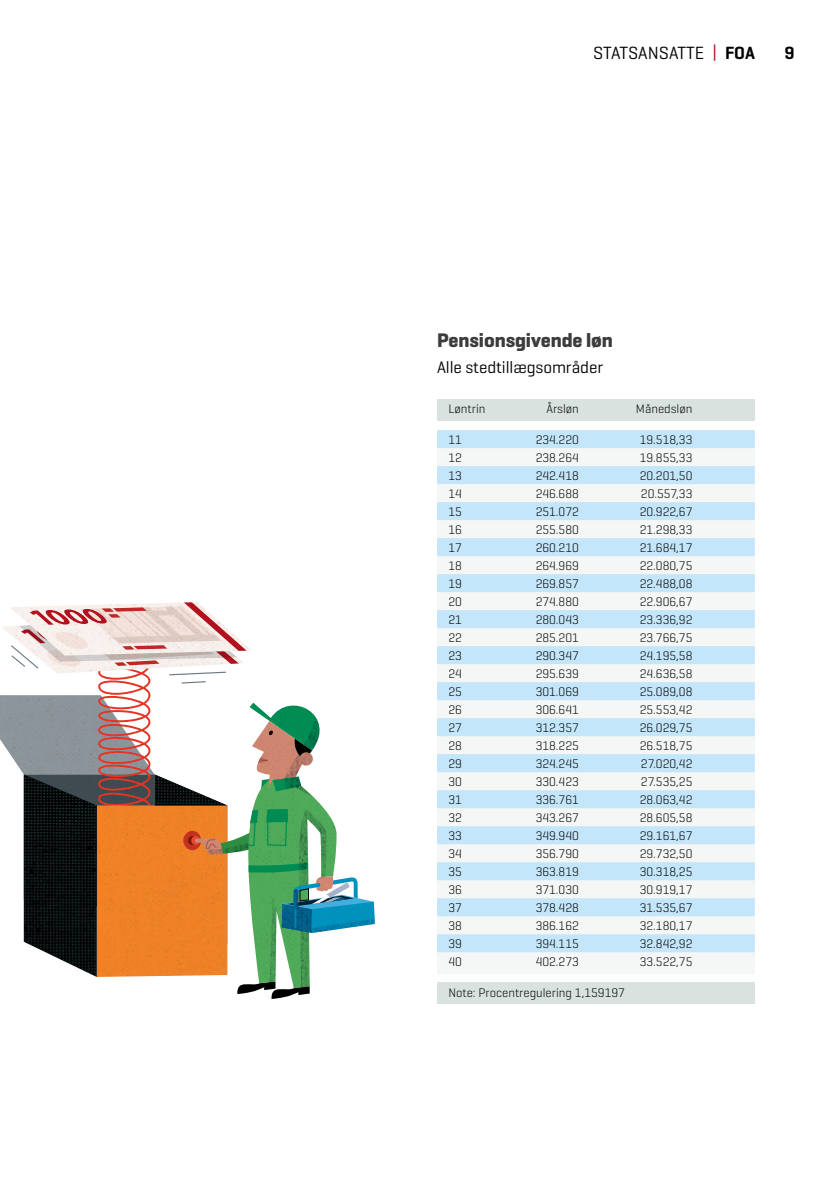
<style>
.page{position:relative;width:840px;height:1191px;background:#fff}
.page>*{position:absolute;margin:0;border:0;box-sizing:border-box;transform-origin:0 0}
.t1{font:700 20px "Geogrotesque";letter-spacing:-.005em;color:#3c3c3b}
.t2{font:18px "Geogrotesque";color:#000}
.t3{font:600 18px "Geogrotesque";color:#000}
.t4{font:17px "Geogrotesque";letter-spacing:-.005em;color:#000}
.t5{font:300 12.6px "Geogrotesque";color:#000}
.s1{color:#ae1122}
.s2{font-weight:600}
</style>
<div class="page">
<svg style="left:0;top:602px;width:310px;height:397px"></svg>
<img style="left:143px;top:695px;width:232px;height:292px">
<div style="left:437px;top:399px;width:317px;height:21px;background:#dae2df"></div>
<div style="left:437px;top:430px;width:317px;height:22px;background:#c4e6fa"></div>
<div style="left:437px;top:448px;width:317px;height:22px;background:#f4f7f6"></div>
<div style="left:437px;top:466px;width:317px;height:22px;background:#c4e6fa"></div>
<div style="left:437px;top:484px;width:317px;height:22px;background:#f4f7f6"></div>
<div style="left:437px;top:502px;width:317px;height:22px;background:#c4e6fa"></div>
<div style="left:437px;top:520px;width:317px;height:22px;background:#f4f7f6"></div>
<div style="left:437px;top:538px;width:317px;height:22px;background:#c4e6fa"></div>
<div style="left:437px;top:556px;width:317px;height:22px;background:#f4f7f6"></div>
<div style="left:437px;top:574px;width:317px;height:22px;background:#c4e6fa"></div>
<div style="left:437px;top:592px;width:317px;height:22px;background:#f4f7f6"></div>
<div style="left:437px;top:610px;width:317px;height:22px;background:#c4e6fa"></div>
<div style="left:437px;top:628px;width:317px;height:22px;background:#f4f7f6"></div>
<div style="left:437px;top:646px;width:317px;height:22px;background:#c4e6fa"></div>
<div style="left:437px;top:664px;width:317px;height:22px;background:#f4f7f6"></div>
<div style="left:437px;top:682px;width:317px;height:22px;background:#c4e6fa"></div>
<div style="left:437px;top:700px;width:317px;height:22px;background:#f4f7f6"></div>
<div style="left:437px;top:718px;width:317px;height:22px;background:#c4e6fa"></div>
<div style="left:437px;top:736px;width:317px;height:22px;background:#f4f7f6"></div>
<div style="left:437px;top:754px;width:317px;height:22px;background:#c4e6fa"></div>
<div style="left:437px;top:772px;width:317px;height:22px;background:#f4f7f6"></div>
<div style="left:437px;top:790px;width:317px;height:22px;background:#c4e6fa"></div>
<div style="left:437px;top:808px;width:317px;height:22px;background:#f4f7f6"></div>
<div style="left:437px;top:826px;width:317px;height:22px;background:#c4e6fa"></div>
<div style="left:437px;top:844px;width:317px;height:22px;background:#f4f7f6"></div>
<div style="left:437px;top:862px;width:317px;height:22px;background:#c4e6fa"></div>
<div style="left:437px;top:880px;width:317px;height:22px;background:#f4f7f6"></div>
<div style="left:437px;top:898px;width:317px;height:22px;background:#c4e6fa"></div>
<div style="left:437px;top:916px;width:317px;height:22px;background:#f4f7f6"></div>
<div style="left:437px;top:934px;width:317px;height:22px;background:#c4e6fa"></div>
<div style="left:437px;top:952px;width:317px;height:22px;background:#f4f7f6"></div>
<div style="left:437px;top:982px;width:317px;height:21px;background:#dae2df"></div>
<h2 class="t2" style="left:593px;top:42px;width:163px">STATSANSATTE <span class="s1">|</span> <span class="s2">FOA</span></h2>
<h2 class="t3" style="left:784px;top:42px;width:12px">9</h2>
<h1 class="t1" style="left:437px;top:328px;width:177px">Pensionsgivende løn</h1>
<h3 class="t4" style="left:437px;top:357px;width:168px">Alle stedtillægsområder</h3>
<p class="t5" style="left:448px;top:401px;width:39px">Løntrin</p>
<p class="t5" style="left:546px;top:401px;width:34px">Årsløn</p>
<p class="t5" style="left:635px;top:401px;width:58px">Månedsløn</p>
<p class="t5" style="left:448px;top:431px;width:15px">11</p>
<p class="t5" style="left:535px;top:431px;width:45px">234.220</p>
<p class="t5" style="left:639px;top:431px;width:54px">19.518,33</p>
<p class="t5" style="left:448px;top:449px;width:15px">12</p>
<p class="t5" style="left:535px;top:449px;width:45px">238.264</p>
<p class="t5" style="left:639px;top:449px;width:54px">19.855,33</p>
<p class="t5" style="left:448px;top:467px;width:15px">13</p>
<p class="t5" style="left:535px;top:467px;width:45px">242.418</p>
<p class="t5" style="left:639px;top:467px;width:54px">20.201,50</p>
<p class="t5" style="left:448px;top:485px;width:15px">14</p>
<p class="t5" style="left:535px;top:485px;width:45px">246.688</p>
<p class="t5" style="left:640px;top:485px;width:53px">20.557,33</p>
<p class="t5" style="left:448px;top:503px;width:15px">15</p>
<p class="t5" style="left:535px;top:503px;width:45px">251.072</p>
<p class="t5" style="left:639px;top:503px;width:54px">20.922,67</p>
<p class="t5" style="left:448px;top:521px;width:15px">16</p>
<p class="t5" style="left:535px;top:521px;width:45px">255.580</p>
<p class="t5" style="left:639px;top:521px;width:54px">21.298,33</p>
<p class="t5" style="left:448px;top:539px;width:15px">17</p>
<p class="t5" style="left:535px;top:539px;width:45px">260.210</p>
<p class="t5" style="left:639px;top:539px;width:54px">21.684,17</p>
<p class="t5" style="left:448px;top:557px;width:15px">18</p>
<p class="t5" style="left:535px;top:557px;width:45px">264.969</p>
<p class="t5" style="left:639px;top:557px;width:54px">22.080,75</p>
<p class="t5" style="left:448px;top:575px;width:15px">19</p>
<p class="t5" style="left:535px;top:575px;width:45px">269.857</p>
<p class="t5" style="left:639px;top:575px;width:54px">22.488,08</p>
<p class="t5" style="left:448px;top:593px;width:15px">20</p>
<p class="t5" style="left:535px;top:593px;width:45px">274.880</p>
<p class="t5" style="left:639px;top:593px;width:54px">22.906,67</p>
<p class="t5" style="left:448px;top:611px;width:15px">21</p>
<p class="t5" style="left:535px;top:611px;width:45px">280.043</p>
<p class="t5" style="left:639px;top:611px;width:54px">23.336,92</p>
<p class="t5" style="left:448px;top:629px;width:15px">22</p>
<p class="t5" style="left:535px;top:629px;width:45px">285.201</p>
<p class="t5" style="left:639px;top:629px;width:54px">23.766,75</p>
<p class="t5" style="left:448px;top:647px;width:15px">23</p>
<p class="t5" style="left:535px;top:647px;width:45px">290.347</p>
<p class="t5" style="left:639px;top:647px;width:54px">24.195,58</p>
<p class="t5" style="left:448px;top:665px;width:15px">24</p>
<p class="t5" style="left:535px;top:665px;width:45px">295.639</p>
<p class="t5" style="left:639px;top:665px;width:54px">24.636,58</p>
<p class="t5" style="left:448px;top:683px;width:15px">25</p>
<p class="t5" style="left:535px;top:683px;width:45px">301.069</p>
<p class="t5" style="left:639px;top:683px;width:54px">25.089,08</p>
<p class="t5" style="left:448px;top:701px;width:15px">26</p>
<p class="t5" style="left:535px;top:701px;width:45px">306.641</p>
<p class="t5" style="left:639px;top:701px;width:54px">25.553,42</p>
<p class="t5" style="left:448px;top:719px;width:15px">27</p>
<p class="t5" style="left:535px;top:719px;width:45px">312.357</p>
<p class="t5" style="left:639px;top:719px;width:54px">26.029,75</p>
<p class="t5" style="left:448px;top:737px;width:15px">28</p>
<p class="t5" style="left:535px;top:737px;width:45px">318.225</p>
<p class="t5" style="left:639px;top:737px;width:54px">26.518,75</p>
<p class="t5" style="left:448px;top:755px;width:15px">29</p>
<p class="t5" style="left:535px;top:755px;width:45px">324.245</p>
<p class="t5" style="left:640px;top:755px;width:53px">27.020,42</p>
<p class="t5" style="left:448px;top:773px;width:15px">30</p>
<p class="t5" style="left:535px;top:773px;width:45px">330.423</p>
<p class="t5" style="left:640px;top:773px;width:53px">27.535,25</p>
<p class="t5" style="left:448px;top:791px;width:15px">31</p>
<p class="t5" style="left:535px;top:791px;width:45px">336.761</p>
<p class="t5" style="left:639px;top:791px;width:54px">28.063,42</p>
<p class="t5" style="left:448px;top:809px;width:15px">32</p>
<p class="t5" style="left:535px;top:809px;width:45px">343.267</p>
<p class="t5" style="left:639px;top:809px;width:54px">28.605,58</p>
<p class="t5" style="left:448px;top:827px;width:15px">33</p>
<p class="t5" style="left:535px;top:827px;width:45px">349.940</p>
<p class="t5" style="left:639px;top:827px;width:54px">29.161,67</p>
<p class="t5" style="left:448px;top:845px;width:15px">34</p>
<p class="t5" style="left:535px;top:845px;width:45px">356.790</p>
<p class="t5" style="left:639px;top:845px;width:54px">29.732,50</p>
<p class="t5" style="left:448px;top:863px;width:15px">35</p>
<p class="t5" style="left:535px;top:863px;width:45px">363.819</p>
<p class="t5" style="left:639px;top:863px;width:54px">30.318,25</p>
<p class="t5" style="left:448px;top:881px;width:15px">36</p>
<p class="t5" style="left:535px;top:881px;width:45px">371.030</p>
<p class="t5" style="left:639px;top:881px;width:54px">30.919,17</p>
<p class="t5" style="left:448px;top:899px;width:15px">37</p>
<p class="t5" style="left:535px;top:899px;width:45px">378.428</p>
<p class="t5" style="left:639px;top:899px;width:54px">31.535,67</p>
<p class="t5" style="left:448px;top:917px;width:15px">38</p>
<p class="t5" style="left:535px;top:917px;width:45px">386.162</p>
<p class="t5" style="left:639px;top:917px;width:54px">32.180,17</p>
<p class="t5" style="left:448px;top:935px;width:15px">39</p>
<p class="t5" style="left:535px;top:935px;width:45px">394.115</p>
<p class="t5" style="left:639px;top:935px;width:54px">32.842,92</p>
<p class="t5" style="left:448px;top:953px;width:15px">40</p>
<p class="t5" style="left:535px;top:953px;width:45px">402.273</p>
<p class="t5" style="left:639px;top:953px;width:54px">33.522,75</p>
<p class="t5" style="left:448px;top:984px;width:178px">Note: Procentregulering 1,159197</p>
</div>
